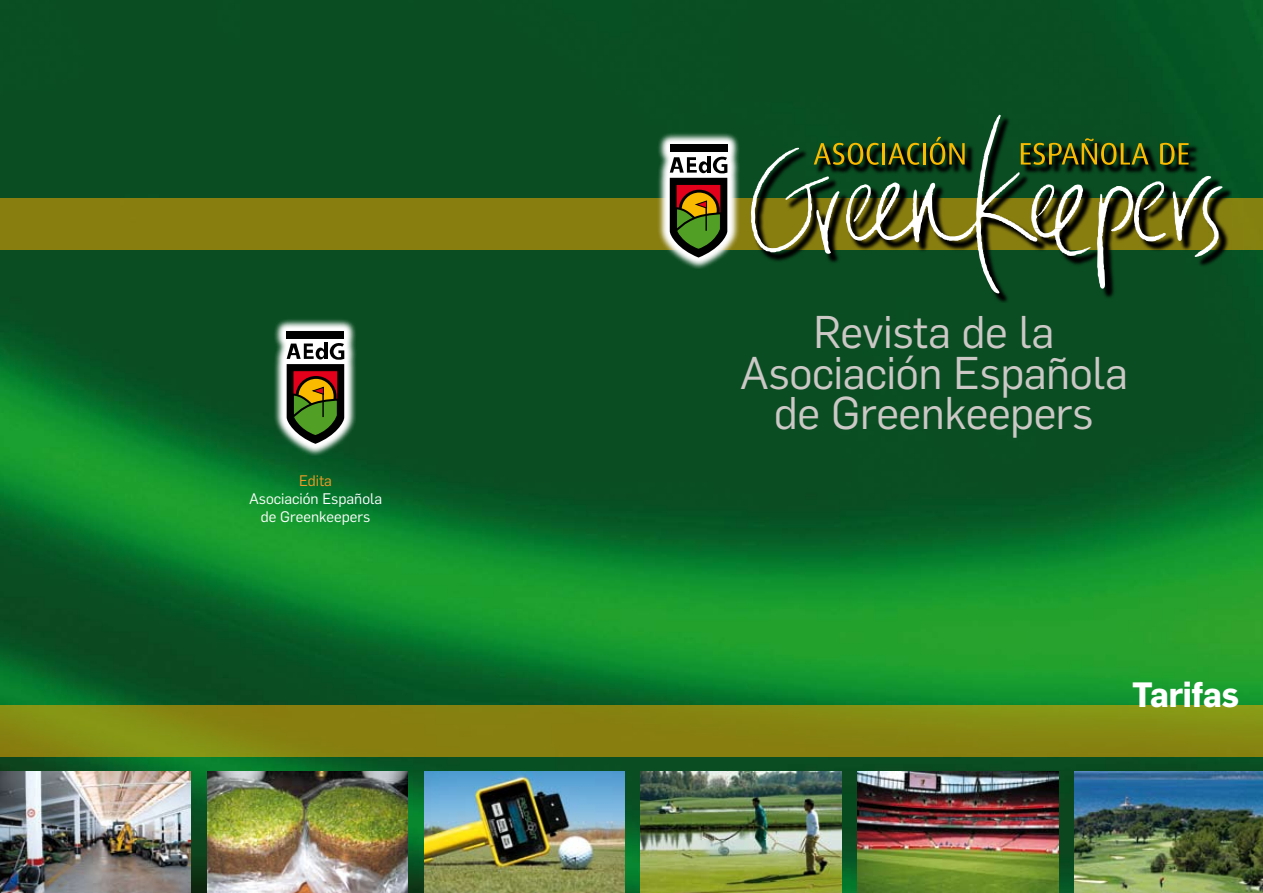
<style>
.page{position:relative;width:1263px;height:893px;background:#fff}
.page>*{position:absolute;margin:0;border:0;box-sizing:border-box;transform-origin:0 0}
.t1{font:45px/40.2px "Flama";letter-spacing:-.01em;color:#cbc8c6;text-align:center}
.t2{font:700 34.5px "Flama";letter-spacing:-.01em;color:#fff;scale:.95 1}
.t3{font:15px/18px "Flama";color:#fff;text-align:center}
.t4{font:15px "Flama";color:#f39a26}
</style>
<div class="page">
<img style="left:0;top:0;width:1263px;height:893px">
<div style="left:0;top:199px;width:1263px;height:51px;background:#887d0f"></div>
<svg style="left:0;top:705px;width:1263px;height:52px;background:#868511"></svg>
<img style="left:0;top:771px;width:191px;height:122px">
<img style="left:207px;top:771px;width:201px;height:122px">
<img style="left:424px;top:771px;width:200px;height:122px">
<img style="left:858px;top:772px;width:200px;height:121px">
<img style="left:1074px;top:771px;width:189px;height:122px">
<img style="left:641px;top:771px;width:200px;height:122px">
<svg style="left:751px;top:115px;width:481px;height:188px;background:#104f20"></svg>
<svg style="left:751px;top:115px;width:472px;height:178px;background:#375b2d"></svg>
<svg style="left:655px;top:130px;width:85px;height:139px"></svg>
<div style="left:670px;top:145px;width:57px;height:7px;background:#000"></div>
<svg style="left:670px;top:156px;width:57px;height:102px;background:#6c653d"></svg>
<svg style="left:272px;top:317px;width:85px;height:138px"></svg>
<div style="left:287px;top:331px;width:57px;height:7px;background:#000"></div>
<svg style="left:287px;top:343px;width:57px;height:101px;background:#6c643c"></svg>
<p class="t4" style="left:299px;top:471px;width:34px">Edita</p>
<p class="t3" style="left:249px;top:489px;width:135px">Asociación Española de Greenkeepers</p>
<p class="t1" style="left:740px;top:309px;width:390px">Revista de la<br>Asociación Española de Greenkeepers</p>
<p class="t2" style="left:1132px;top:670px;width:114px">Tarifas</p>
</div>
